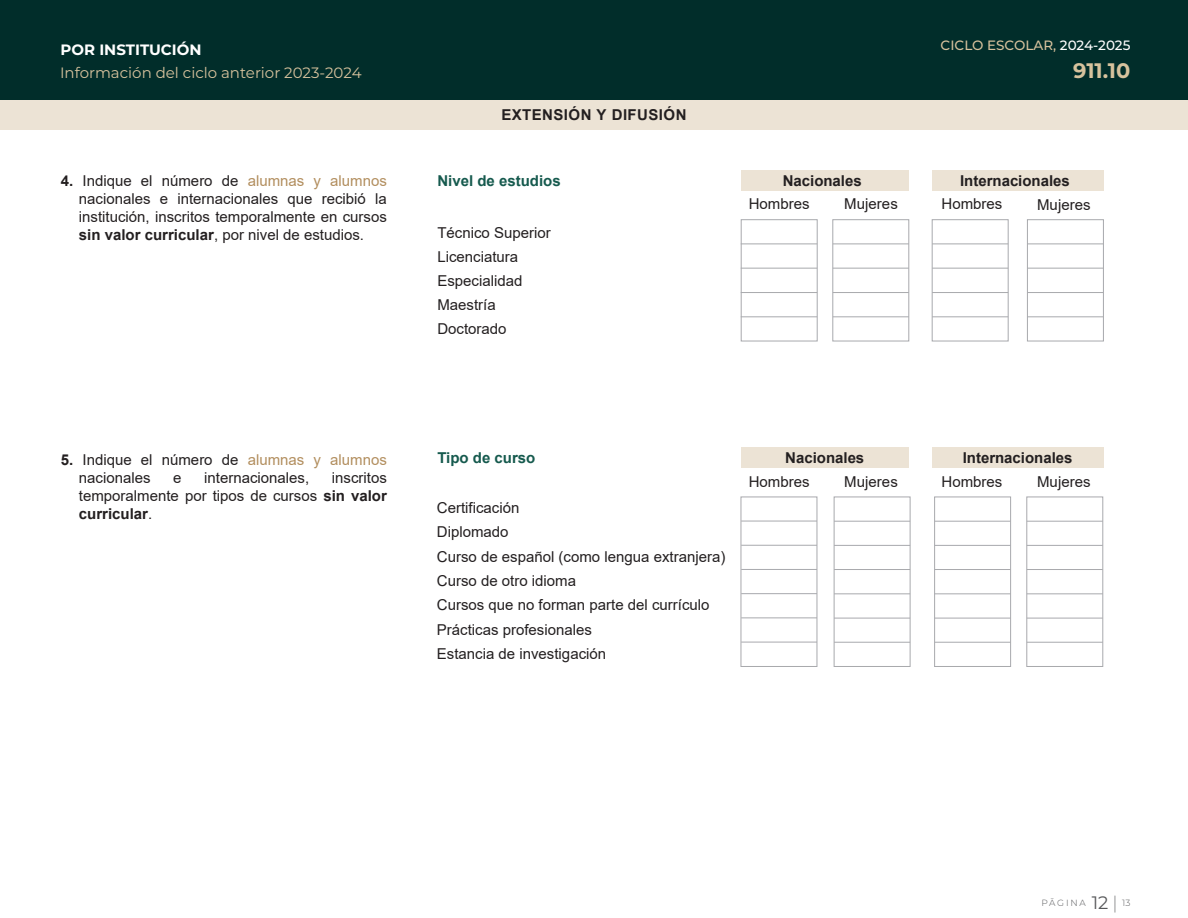
<style>
.page{position:relative;width:1188px;height:918px;background:#fff}
.page>*{position:absolute;margin:0;border:0;box-sizing:border-box;transform-origin:0 0}
.t1{font:700 21px "Montserrat";color:#d7c29d}
.t2{font:15px/18px "Arial";color:#231f20}
.t3{font:700 15px "Arial";color:#231f20}
.t4{font:15px "Montserrat";color:#d7c29d}
.t5{font:700 15px "Arial";color:#165a4e}
.t6{font:700 15px "Arial";letter-spacing:.03em;color:#231f20}
.t7{font:700 15px "Montserrat";color:#fff}
.t8{font:500 13.5px "Montserrat";color:#d7c29d}
.t9{font:300 9px "Montserrat";letter-spacing:.195em;color:#57585a}
.s1{color:#fff}
.s2{font-weight:700}
.s3{color:#b28e5e}
.s4{font-weight:400;font-size:18px}
.s5{font-weight:200;font-size:18px}
</style>
<div class="page">
<div style="left:741px;top:171px;width:168px;height:20px;background:#ece3d5"></div>
<div style="left:741px;top:448px;width:168px;height:20px;background:#ece3d5"></div>
<div style="left:932px;top:171px;width:171px;height:20px;background:#ece3d5"></div>
<div style="left:932px;top:448px;width:171px;height:20px;background:#ece3d5"></div>
<div style="left:0;top:0;width:1188px;height:100px;background:#012d2a"></div>
<div style="left:0;top:100px;width:1188px;height:30px;background:#ece3d5"></div>
<hr style="left:741px;top:244px;width:76px;height:1px;background:#a8a9ad">
<hr style="left:741px;top:268px;width:76px;height:1px;background:#a8a9ad">
<hr style="left:741px;top:292px;width:76px;height:1px;background:#a8a9ad">
<hr style="left:741px;top:317px;width:76px;height:1px;background:#a8a9ad">
<hr style="left:833px;top:244px;width:76px;height:1px;background:#a8a9ad">
<hr style="left:833px;top:268px;width:76px;height:1px;background:#a8a9ad">
<hr style="left:833px;top:292px;width:76px;height:1px;background:#a8a9ad">
<hr style="left:833px;top:317px;width:76px;height:1px;background:#a8a9ad">
<hr style="left:932px;top:244px;width:76px;height:1px;background:#a8a9ad">
<hr style="left:932px;top:268px;width:76px;height:1px;background:#a8a9ad">
<hr style="left:932px;top:292px;width:76px;height:1px;background:#a8a9ad">
<hr style="left:932px;top:317px;width:76px;height:1px;background:#a8a9ad">
<hr style="left:1027px;top:244px;width:76px;height:1px;background:#a8a9ad">
<hr style="left:1027px;top:268px;width:76px;height:1px;background:#a8a9ad">
<hr style="left:1027px;top:292px;width:76px;height:1px;background:#a8a9ad">
<hr style="left:1027px;top:317px;width:76px;height:1px;background:#a8a9ad">
<hr style="left:741px;top:521px;width:76px;height:1px;background:#a8a9ad">
<hr style="left:741px;top:545px;width:76px;height:1px;background:#a8a9ad">
<hr style="left:741px;top:569px;width:76px;height:1px;background:#a8a9ad">
<hr style="left:741px;top:593px;width:76px;height:1px;background:#a8a9ad">
<hr style="left:741px;top:618px;width:76px;height:1px;background:#a8a9ad">
<hr style="left:741px;top:642px;width:76px;height:1px;background:#a8a9ad">
<hr style="left:834px;top:521px;width:76px;height:1px;background:#a8a9ad">
<hr style="left:834px;top:545px;width:76px;height:1px;background:#a8a9ad">
<hr style="left:834px;top:569px;width:76px;height:1px;background:#a8a9ad">
<hr style="left:834px;top:594px;width:76px;height:1px;background:#a8a9ad">
<hr style="left:834px;top:618px;width:76px;height:1px;background:#a8a9ad">
<hr style="left:834px;top:642px;width:76px;height:1px;background:#a8a9ad">
<hr style="left:935px;top:521px;width:76px;height:1px;background:#a8a9ad">
<hr style="left:935px;top:545px;width:76px;height:1px;background:#a8a9ad">
<hr style="left:935px;top:569px;width:76px;height:1px;background:#a8a9ad">
<hr style="left:935px;top:594px;width:76px;height:1px;background:#a8a9ad">
<hr style="left:935px;top:618px;width:76px;height:1px;background:#a8a9ad">
<hr style="left:935px;top:642px;width:76px;height:1px;background:#a8a9ad">
<hr style="left:1027px;top:521px;width:76px;height:1px;background:#a8a9ad">
<hr style="left:1027px;top:545px;width:76px;height:1px;background:#a8a9ad">
<hr style="left:1027px;top:569px;width:76px;height:1px;background:#a8a9ad">
<hr style="left:1027px;top:594px;width:76px;height:1px;background:#a8a9ad">
<hr style="left:1027px;top:618px;width:76px;height:1px;background:#a8a9ad">
<hr style="left:1027px;top:642px;width:76px;height:1px;background:#a8a9ad">
<div style="left:741px;top:219px;width:76px;height:122px;border:1px solid #a8a9ad"></div>
<div style="left:741px;top:497px;width:76px;height:170px;border:1px solid #a8a9ad"></div>
<div style="left:834px;top:497px;width:76px;height:170px;border:1px solid #a8a9ad"></div>
<div style="left:934px;top:497px;width:77px;height:170px;border:1px solid #a8a9ad"></div>
<div style="left:1027px;top:497px;width:76px;height:170px;border:1px solid #a8a9ad"></div>
<div style="left:833px;top:219px;width:76px;height:122px;border:1px solid #a8a9ad"></div>
<div style="left:932px;top:219px;width:76px;height:122px;border:1px solid #a8a9ad"></div>
<div style="left:1027px;top:219px;width:77px;height:122px;border:1px solid #a8a9ad"></div>
<p class="t7" style="left:60px;top:39px;width:143px">POR INSTITUCIÓN</p>
<p class="t8" style="left:941px;top:36px;width:191px">CICLO ESCOLAR, <span class="s1">2024-2025</span></p>
<p class="t4" style="left:60px;top:63px;width:303px">Información del ciclo anterior 2023-2024</p>
<h1 class="t1" style="left:1073px;top:56px;width:59px">911.10</h1>
<p class="t2" style="left:79px;top:172px;width:309px;text-align:justify;text-indent:-18px"><span class="s2">4.</span> Indique el número de <span class="s3">alumnas y alumnos </span>nacionales e internacionales que recibió la institución, inscritos temporalmente en cursos <span class="s2">sin valor curricular</span>, por nivel de estudios.</p>
<p class="t6" style="left:501px;top:104px;width:187px">EXTENSIÓN Y DIFUSIÓN</p>
<p class="t5" style="left:437px;top:170px;width:125px">Nivel de estudios</p>
<p class="t2" style="left:437px;top:220px;width:115px;line-height:24px">Técnico Superior<br>Licenciatura<br>Especialidad<br>Maestría<br>Doctorado</p>
<p class="t3" style="left:783px;top:170px;width:81px">Nacionales</p>
<p class="t2" style="left:844px;top:195px;width:55px">Mujeres</p>
<p class="t2" style="left:942px;top:195px;width:62px">Hombres</p>
<p class="t3" style="left:960px;top:170px;width:111px">Internacionales</p>
<p class="t2" style="left:1037px;top:196px;width:55px">Mujeres</p>
<p class="t2" style="left:749px;top:195px;width:62px">Hombres</p>
<p class="t3" style="left:785px;top:447px;width:81px">Nacionales</p>
<p class="t2" style="left:844px;top:472px;width:55px">Mujeres</p>
<p class="t2" style="left:942px;top:472px;width:62px">Hombres</p>
<p class="t3" style="left:963px;top:447px;width:111px">Internacionales</p>
<p class="t2" style="left:1037px;top:473px;width:55px">Mujeres</p>
<p class="t5" style="left:437px;top:447px;width:100px">Tipo de curso</p>
<p class="t2" style="left:79px;top:450px;width:309px;text-indent:-18px"><span class="s2">5.</span> Indique el número de <span class="s3">alumnas y alumnos </span>nacionales</p>
<p class="t2" style="left:79px;top:468px;width:309px;text-align:justify;text-indent:253px">inscritos temporalmente por tipos de cursos <span class="s2">sin valor curricular</span>.</p>
<p class="t2" style="left:749px;top:472px;width:62px">Hombres</p>
<p class="t2" style="left:173px;top:468px;width:10px">e</p>
<p class="t2" style="left:204px;top:468px;width:107px">internacionales,</p>
<p class="t2" style="left:437px;top:496px;width:290px;line-height:24.3px">Certificación<br>Diplomado<br>Curso de español (como lengua extranjera)<br>Curso de otro idioma<br>Cursos que no forman parte del currículo<br>Prácticas profesionales<br>Estancia de investigación</p>
<p class="t9" style="left:1041px;top:896px;width:91px">PĀGINA <span class="s4">12</span><span class="s5">|</span> 13</p>
</div>
